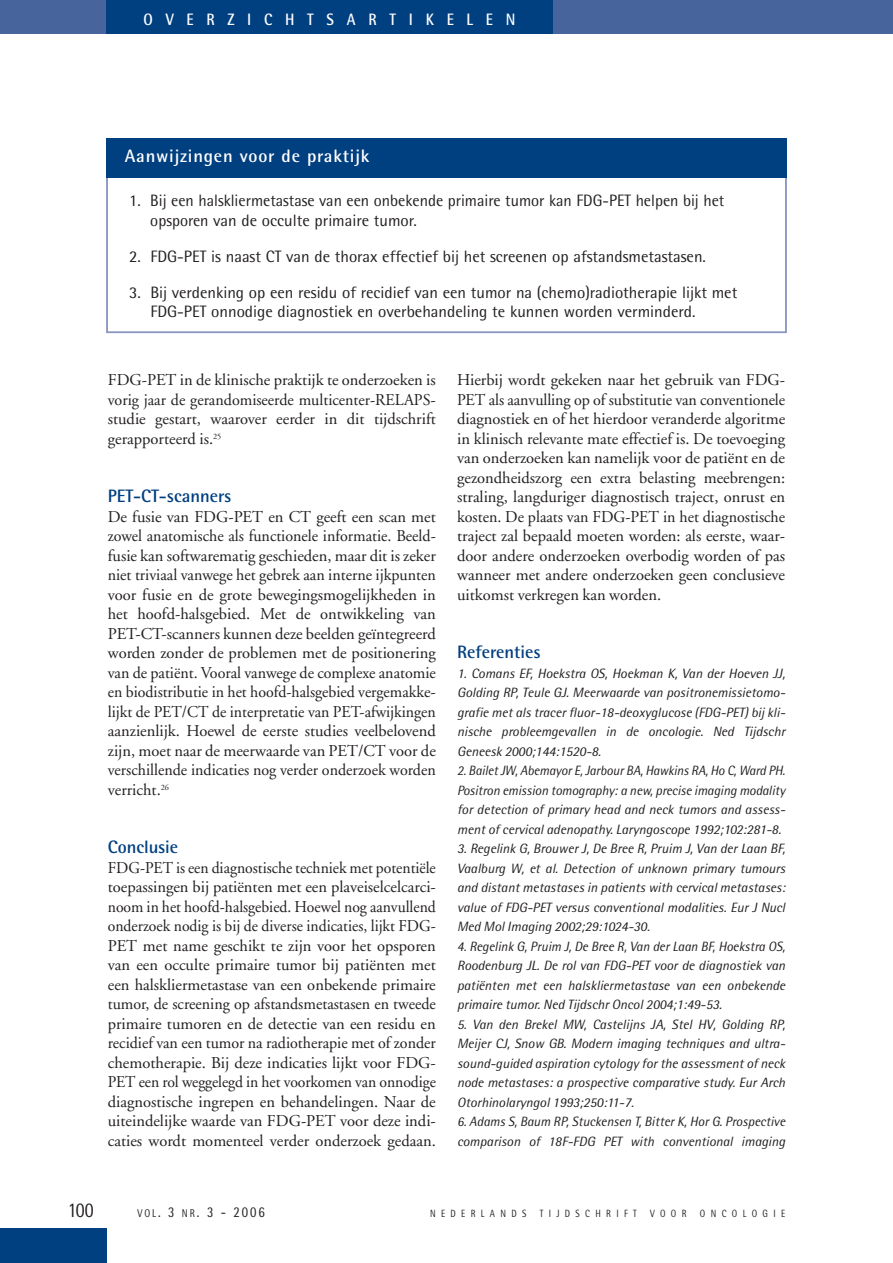
<style>
.page{position:relative;width:893px;height:1263px;background:#fff}
.page>*{position:absolute;margin:0;border:0;box-sizing:border-box;transform-origin:0 0}
.t1{font:21px "Rotis Semi Sans";color:#231f20;scale:.85 1}
.t2{font:700 18px "Rotis Semi Sans";color:#003f80}
.t3{font:700 18px "Rotis Semi Sans";letter-spacing:.045em;color:#fff}
.t4{font:16.5px/19.5px "Adobe Garamond";color:#231f20;text-align:justify}
.t5{font:16.5px/19.5px "Adobe Garamond";color:#231f20;text-align:justify;scale:.95 1}
.t6{font:16.5px/19.5px "Rotis Semi Sans";color:#231f20}
.t7{font:700 16.5px "Rotis Semi Sans";letter-spacing:.86em;color:#fff;scale:.9 1}
.t8{font:15px "Rotis Semi Sans";color:#231f20;scale:.85 1}
.t9{font:italic 13.5px/19.5px "Rotis Semi Sans";color:#231f20;text-align:justify}
.t10{font:italic 13.5px/19.5px "Rotis Semi Sans";color:#231f20;text-align:justify;scale:.95 1}
.t11{font:10.5px "Rotis Semi Sans";letter-spacing:.6em;color:#231f20;scale:.85 1}
.s1{font-size:11.25px}
</style>
<div class="page">
<div style="left:0;top:0;width:893px;height:34px;background:#48649c"></div>
<div style="left:0;top:1229px;width:106px;height:34px;background:#003f80"></div>
<div style="left:106px;top:0;width:447px;height:34px;background:#003f80"></div>
<div style="left:106px;top:138px;width:681px;height:195px;border:2px solid #8997c0"></div>
<div style="left:106px;top:138px;width:681px;height:39px;background:#003f80"></div>
<p class="t7" style="left:144px;top:14px;width:415px">OVERZICHTSARTIKELEN</p>
<p class="t3" style="left:125px;top:149px;width:246px">Aanwijzingen voor de praktijk</p>
<p class="t6" style="left:150px;top:192px;width:575px;text-indent:-21px">1. Bij een halskliermetastase van een onbekende primaire tumor kan FDG-PET helpen bij het opsporen van de occulte primaire tumor.</p>
<p class="t6" style="left:129px;top:248px;width:578px">2. FDG-PET is naast CT van de thorax effectief bij het screenen op afstandsmetastasen.</p>
<p class="t6" style="left:150px;top:284px;width:588px;text-indent:-21px">3. Bij verdenking op een residu of recidief van een tumor na (chemo)radiotherapie lijkt met<br>FDG-PET onnodige diagnostiek en overbehandeling te kunnen worden verminderd.</p>
<p class="t4" style="left:108px;top:372px;width:330px">FDG-PET in de klinische praktijk te onderzoeken is vorig jaar de gerandomiseerde multicenter-RELAPS&shy;studie gestart, waarover eerder in dit tijdschrift gerapporteerd is.<sup>25</sup></p>
<p class="t2" style="left:108px;top:490px;width:125px">PET-CT-scanners</p>
<p class="t4" style="left:108px;top:508px;width:330px">De fusie van FDG-PET en CT geeft een scan met zowel anatomische als functionele informatie. Beeld&shy;fusie kan softwarematig geschieden, maar dit is zeker niet triviaal vanwege het gebrek aan interne ijkpunten voor fusie en de grote bewegingsmogelijkheden in het hoofd-halsgebied. Met de ontwikkeling van PET-CT-scanners kunnen deze beelden geïntegreerd worden zonder de problemen met de positionering van de patiënt. Vooral vanwege de complexe anatomie en biodistributie in het hoofd-halsgebied vergemakke&shy;lijkt de PET/CT de interpretatie van PET-afwijkingen aanzienlijk. Hoewel de eerste studies veelbelovend zijn, moet naar de meerwaarde van PET/CT voor de verschillende indicaties nog verder onderzoek worden verricht.<sup>26</sup></p>
<p class="t2" style="left:108px;top:841px;width:72px">Conclusie</p>
<p class="t5" style="left:108px;top:859px;width:347px">FDG-PET is een diagnostische techniek met potentiële toepassingen bij patiënten met een plaveiselcelcarci&shy;noom in het hoofd-halsgebied. Hoewel nog aanvullend onderzoek nodig is bij de diverse indicaties, lijkt FDG-PET met name geschikt te zijn voor het opsporen van een occulte primaire tumor bij patiënten met een halskliermetastase van een onbekende primaire tumor, de screening op afstandsmetastasen en tweede primaire tumoren en de detectie van een residu en recidief van een tumor na radiotherapie met of zonder chemotherapie. Bij deze indicaties lijkt voor FDG-PET een rol weggelegd in het voorkomen van onnodige diagnostische ingrepen en behandelingen. Naar de uiteindelijke waarde van FDG-PET voor deze indi&shy;caties wordt momenteel verder onderzoek gedaan.</p>
<p class="t4" style="left:457px;top:372px;width:330px">Hierbij wordt gekeken naar het gebruik van FDG-PET als aanvulling op of substitutie van conventionele diagnostiek en of het hierdoor veranderde algoritme in klinisch relevante mate effectief is. De toevoeging van onderzoeken kan namelijk voor de patiënt en de gezondheidszorg een extra belasting meebrengen: straling, langduriger diagnostisch traject, onrust en kosten. De plaats van FDG-PET in het diagnostische traject zal bepaald moeten worden: als eerste, waar&shy;door andere onderzoeken overbodig worden of pas wanneer met andere onderzoeken geen conclusieve uitkomst verkregen kan worden.</p>
<p class="t2" style="left:457px;top:646px;width:85px">Referenties</p>
<p class="t9" style="left:457px;top:665px;width:330px">1. Comans EF, Hoekstra OS, Hoekman K, Van der Hoeven JJ, Golding RP, Teule GJ. Meerwaarde van positronemissietomo&shy;grafie met als tracer fluor-18-deoxyglucose (FDG-PET) bij kli&shy;nische probleemgevallen in de oncologie. Ned Tijdschr Geneesk 2000;144:1520-8.</p>
<p class="t10" style="left:457px;top:762px;width:347px">2. Bailet JW, Abemayor E, Jarbour BA, Hawkins RA, Ho C, Ward PH.<br>Positron emission tomography: a new, precise imaging modality for detection of primary head and neck tumors and assess&shy;ment of cervical adenopathy. Laryngoscope 1992;102:281-8.</p>
<p class="t9" style="left:457px;top:840px;width:330px">3. Regelink G, Brouwer J, De Bree R, Pruim J, Van der Laan BF, Vaalburg W, et al. Detection of unknown primary tumours and distant metastases in patients with cervical metastases: value of FDG-PET versus conventional modalities. Eur J Nucl Med Mol Imaging 2002;29:1024-30.</p>
<p class="t9" style="left:457px;top:938px;width:330px">4. Regelink G, Pruim J, De Bree R, Van der Laan BF, Hoekstra OS, Roodenburg JL. De rol van FDG-PET voor de diagnostiek van patiënten met een halskliermetastase van een onbekende primaire tumor. Ned Tijdschr Oncol 2004;1:49-53.</p>
<p class="t9" style="left:457px;top:1016px;width:330px">5. Van den Brekel MW, Castelijns JA, Stel HV, Golding RP, Meijer CJ, Snow GB. Modern imaging techniques and ultra&shy;sound-guided aspiration cytology for the assessment of neck node metastases: a prospective comparative study. Eur Arch Otorhinolaryngol 1993;250:11-7.</p>
<p class="t9" style="left:457px;top:1113px;width:330px">6. Adams S, Baum RP, Stuckensen T, Bitter K, Hor G. Prospective comparison of 18F-FDG PET with conventional imaging</p>
<p class="t1" style="left:68px;top:1202px;width:32px">100</p>
<p class="t8" style="left:138px;top:1207px;width:151px"><span class="s1">VOL</span>. 3 <span class="s1">NR</span>. 3 - 2006</p>
<p class="t11" style="left:430px;top:1210px;width:115px">NEDERLANDS</p>
<p class="t11" style="left:540px;top:1210px;width:116px">TIJDSCHRIFT</p>
<p class="t11" style="left:650px;top:1210px;width:44px">VOOR</p>
<p class="t11" style="left:700px;top:1210px;width:102px">ONCOLOGIE</p>
</div>
